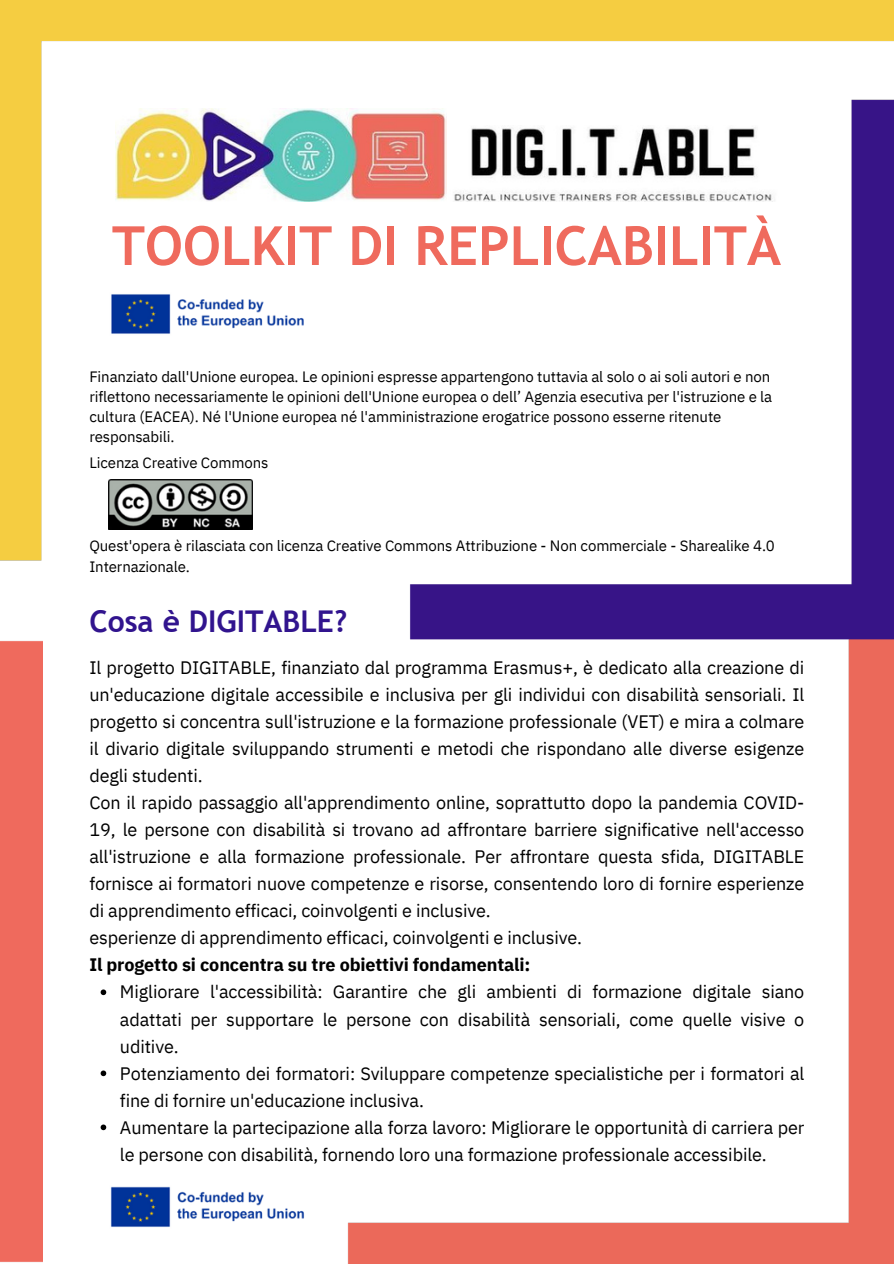
<style>
.page{position:relative;width:894px;height:1264px;background:#fff}
.page>*{position:absolute;margin:0;border:0;box-sizing:border-box;transform-origin:0 0}
.t1{font:700 54px "Trebuchet MS";color:#ef6a5d}
.t2{font:700 30px "Trebuchet MS";color:#31148e}
.t3{font:18px/27px "IBM Plex Sans";letter-spacing:-.005em;color:#000}
.t4{font:15px/20.2px "IBM Plex Sans";letter-spacing:-.005em;color:#000}
.s1{font-weight:700}
</style>
<div class="page">
<img style="left:0;top:0;width:893px;height:1263px">
<img style="left:108px;top:1184px;width:204px;height:45px">
<img style="left:115px;top:108px;width:331px;height:93px">
<img style="left:447px;top:125px;width:330px;height:76px">
<img style="left:108px;top:291px;width:204px;height:45px">
<img style="left:108px;top:480px;width:144px;height:49px">
<div style="left:0;top:638px;width:43px;height:625px;background:#ef6a5d"></div>
<svg style="left:101px;top:989px;width:5px;height:6px"></svg>
<svg style="left:101px;top:1070px;width:5px;height:6px"></svg>
<svg style="left:101px;top:1124px;width:5px;height:6px"></svg>
<h3 class="t1" style="left:112px;top:214px;width:670px">TOOLKIT DI REPLICABILITÀ</h3>
<p class="t4" style="left:89px;top:366px;width:684px">Finanziato dall'Unione europea. Le opinioni espresse appartengono tuttavia al solo o ai soli autori e non riflettono necessariamente le opinioni dell'Unione europea o dell’ Agenzia esecutiva per l'istruzione e la cultura (EACEA). Né l'Unione europea né l'amministrazione erogatrice possono esserne ritenute responsabili.</p>
<p class="t4" style="left:89px;top:452px;width:180px">Licenza Creative Commons</p>
<p class="t4" style="left:89px;top:535px;width:687px">Quest'opera è rilasciata con licenza Creative Commons Attribuzione - Non commerciale - Sharealike 4.0<br>Internazionale.</p>
<p class="t2" style="left:89px;top:604px;width:259px">Cosa è DIGITABLE?</p>
<p class="t3" style="left:89px;top:654px;width:716px">Il progetto DIGITABLE, finanziato dal programma Erasmus+, è dedicato alla creazione di un'educazione digitale accessibile e inclusiva per gli individui con disabilità sensoriali. Il progetto si concentra sull'istruzione e la formazione professionale (VET) e mira a colmare il divario digitale sviluppando strumenti e metodi che rispondano alle diverse esigenze degli studenti.<br>Con il rapido passaggio all'apprendimento online, soprattutto dopo la pandemia COVID-19, le persone con disabilità si trovano ad affrontare barriere significative nell'accesso all'istruzione e alla formazione professionale. Per affrontare questa sfida, DIGITABLE fornisce ai formatori nuove competenze e risorse, consentendo loro di fornire esperienze di apprendimento efficaci, coinvolgenti e inclusive.<br>esperienze di apprendimento efficaci, coinvolgenti e inclusive.<br><span class="s1">Il progetto si concentra su tre obiettivi fondamentali:</span></p>
<p class="t3" style="left:120px;top:978px;width:685px;text-align:justify">Migliorare l'accessibilità: Garantire che gli ambienti di formazione digitale siano adattati per supportare le persone con disabilità sensoriali, come quelle visive o uditive.</p>
<p class="t3" style="left:120px;top:1059px;width:685px">Potenziamento dei formatori: Sviluppare competenze specialistiche per i formatori al fine di fornire un'educazione inclusiva.</p>
<h2 class="t3" style="left:120px;top:1113px;width:685px">Aumentare la partecipazione alla forza lavoro: Migliorare le opportunità di carriera per le persone con disabilità, fornendo loro una formazione professionale accessibile.</h2>
</div>
